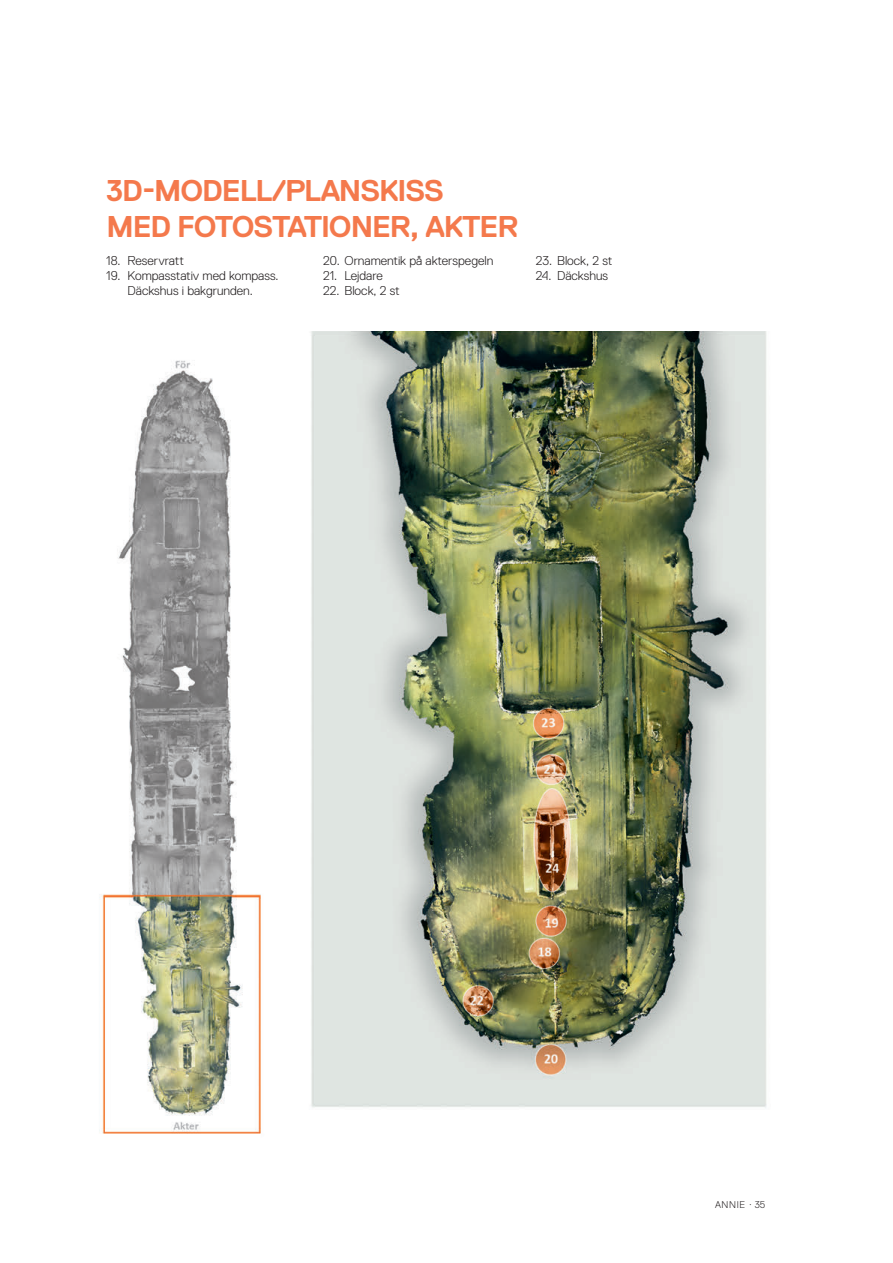
<style>
.page{position:relative;width:893px;height:1263px;background:#fff}
.page>*{position:absolute;margin:0;border:0;box-sizing:border-box;transform-origin:0 0}
.Rubrik_1{font:700 30px/36px "Replica Pro";letter-spacing:-.035em;color:#f4794c}
.brödtext{font:300 12.75px/15px "Replica Pro";color:#231f20;text-align:center}
.t1{font:300 9.75px "Replica Pro";letter-spacing:.065em;color:#231f20}
</style>
<div class="page">
<img style="left:99px;top:332px;width:668px;height:802px">
<h1 class="Rubrik_1" style="left:106px;top:173px;width:414px">3D-MODELL/PLANSKISS<br>MED FOTOSTATIONER, AKTER</h1>
<p class="brödtext" style="left:106px;top:253px;width:79px">18. Reservratt</p>
<p class="brödtext" style="left:106px;top:268px;width:174px">19. Kompasstativ med kompass.<br>Däckshus i bakgrunden.</p>
<p class="brödtext" style="left:323px;top:253px;width:172px">20. Ornamentik på akterspegeln</p>
<p class="brödtext" style="left:323px;top:268px;width:61px">21. Lejdare</p>
<p class="brödtext" style="left:323px;top:283px;width:78px">22. Block, 2 st</p>
<p class="brödtext" style="left:536px;top:253px;width:78px">23. Block, 2 st</p>
<p class="brödtext" style="left:536px;top:268px;width:74px">24. Däckshus</p>
<p class="t1" style="left:715px;top:1199px;width:52px">ANNIE · 35</p>
</div>
